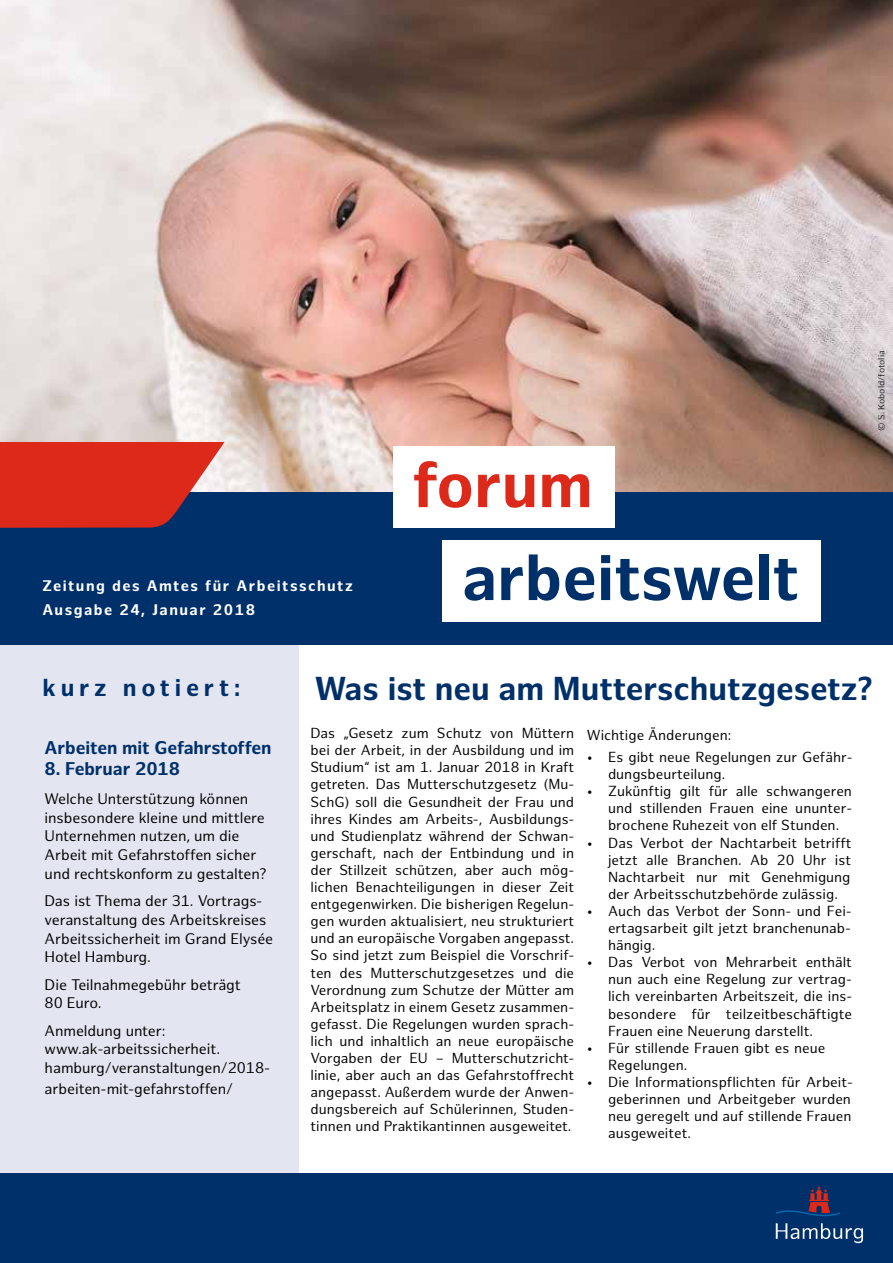
<style>
.page{position:relative;width:893px;height:1263px;background:#fff}
.page>*{position:absolute;margin:0;border:0;box-sizing:border-box;transform-origin:0 0}
.t1{font:700 63.75px "Hamburg Sans";color:#003069}
.t2{font:700 63.75px "Hamburg Sans";color:#dc291a}
.t3{font:700 32.4px "Hamburg Sans";color:#003069}
.t4{font:700 24px "Hamburg Sans";letter-spacing:.2em;color:#003069}
.t5{font:700 18px "Hamburg Sans";letter-spacing:-.005em;color:#003069}
.t6{font:15px/18.8px "Hamburg Sans";letter-spacing:-.005em;color:#000}
.t7{font:700 15px "Hamburg Sans";letter-spacing:.1em;color:#fff}
.t8{font:14.25px/17.1px "Hamburg Sans";color:#000;text-align:justify}
.t9{font:9px "Hamburg Sans";color:#000}
</style>
<div class="page">
<img style="left:0;top:0;width:893px;height:492px">
<div style="left:0;top:638px;width:299px;height:595px;background:#e3e5f1"></div>
<div style="left:0;top:492px;width:893px;height:152px;background:#003069"></div>
<div style="left:0;top:1174px;width:893px;height:89px;background:#003069"></div>
<svg style="left:0;top:443px;width:225px;height:85px;background:#c8322b"></svg>
<div style="left:442px;top:540px;width:379px;height:82px;background:#fff"></div>
<div style="left:393px;top:446px;width:222px;height:82px;background:#fff"></div>
<svg style="left:776px;top:1186px;width:64px;height:31px"></svg>
<svg style="left:776px;top:1223px;width:87px;height:20px"></svg>
<p class="t7" style="left:43px;top:577px;width:312px">Zeitung des Amtes für Arbeitsschutz</p>
<p class="t7" style="left:43px;top:601px;width:214px">Ausgabe 24, Januar 2018</p>
<h1 class="t2" style="left:412px;top:448px;width:182px">forum</h1>
<h1 class="t1" style="left:462px;top:540px;width:339px">arbeitswelt</h1>
<p class="t9" style="left:876px;top:431px;width:82px;rotate:-90deg">© S. Kobold/fotolia</p>
<h3 class="t4" style="left:43px;top:674px;width:199px">kurz notiert:</h3>
<p class="t5" style="left:45px;top:737px;width:228px">Arbeiten mit Gefahrstoffen</p>
<p class="t5" style="left:45px;top:758px;width:137px">8. Februar 2018</p>
<p class="t6" style="left:45px;top:790px;width:223px">Welche Unterstützung können insbesondere kleine und mittlere<br>Unternehmen nutzen, um die<br>Arbeit mit Gefahrstoffen sicher und rechtskonform zu gestalten?</p>
<p class="t6" style="left:45px;top:892px;width:230px">Das ist Thema der 31. Vortrags&shy;veranstaltung des Arbeitskreises<br>Arbeitssicherheit im Grand Elysée<br>Hotel Hamburg.</p>
<p class="t6" style="left:45px;top:976px;width:198px">Die Teilnahmegebühr beträgt<br>80 Euro.</p>
<p class="t6" style="left:45px;top:1022px;width:227px">Anmeldung unter: www.ak-arbeitssicherheit. hamburg/veranstaltungen/2018-</p>
<p class="t6" style="left:45px;top:1079px;width:190px">arbeiten-mit-gefahrstoffen/</p>
<h2 class="t3" style="left:315px;top:670px;width:559px">Was ist neu am Mutterschutzgesetz?</h2>
<p class="t8" style="left:311px;top:725px;width:265px">Das „Gesetz zum Schutz von Müttern bei der Arbeit, in der Ausbildung und im Studium“ ist am 1. Januar 2018 in Kraft getreten. Das Mutterschutzgesetz (Mu-SchG) soll die Gesundheit der Frau und ihres Kindes am Arbeits-, Ausbildungs&shy;und Studienplatz während der Schwan&shy;gerschaft, nach der Entbindung und in der Stillzeit schützen, aber auch mög&shy;lichen Benachteiligungen in dieser Zeit entgegenwirken. Die bisherigen Regelun&shy;gen wurden aktualisiert, neu strukturiert und an europäische Vorgaben angepasst.<br>So sind jetzt zum Beispiel die Vorschrif&shy;ten des Mutterschutzgesetzes und die Verordnung zum Schutze der Mütter am Arbeitsplatz in einem Gesetz zusammen&shy;gefasst. Die Regelungen wurden sprach&shy;lich und inhaltlich an neue europäische Vorgaben der EU – Mutterschutzricht&shy;linie, aber auch an das Gefahrstoffrecht angepasst. Außerdem wurde der Anwen&shy;dungsbereich auf Schülerinnen, Studen&shy;tinnen und Praktikantinnen ausgeweitet.</p>
<p class="t8" style="left:587px;top:727px;width:146px">Wichtige Änderungen:</p>
<p class="t8" style="left:608px;top:749px;width:246px;text-indent:-21px">• Es gibt neue Regelungen zur Gefähr&shy;dungsbeurteilung.</p>
<p class="t8" style="left:608px;top:783px;width:246px;text-indent:-21px">• Zukünftig gilt für alle schwangeren und stillenden Frauen eine ununter&shy;brochene Ruhezeit von elf Stunden.</p>
<p class="t8" style="left:608px;top:834px;width:245px;text-indent:-21px">• Das Verbot der Nachtarbeit betrifft jetzt alle Branchen. Ab 20 Uhr ist Nachtarbeit nur mit Genehmigung der Arbeitsschutzbehörde zulässig.</p>
<p class="t8" style="left:608px;top:903px;width:245px;text-indent:-21px">• Auch das Verbot der Sonn- und Fei&shy;ertagsarbeit gilt jetzt branchenunab&shy;hängig.</p>
<p class="t8" style="left:608px;top:954px;width:246px;text-indent:-21px">• Das Verbot von Mehrarbeit enthält nun auch eine Regelung zur vertrag&shy;lich vereinbarten Arbeitszeit, die ins&shy;besondere für teilzeitbeschäftigte Frauen eine Neuerung darstellt.</p>
<p class="t8" style="left:608px;top:1039px;width:219px;text-indent:-21px">• Für stillende Frauen gibt es neue<br>Regelungen.</p>
<p class="t8" style="left:608px;top:1074px;width:246px;text-align:left;text-indent:-21px">• Die Informationspflichten für Arbeit&shy;geberinnen und Arbeitgeber wurden neu geregelt und auf stillende Frauen ausgeweitet.</p>
</div>
